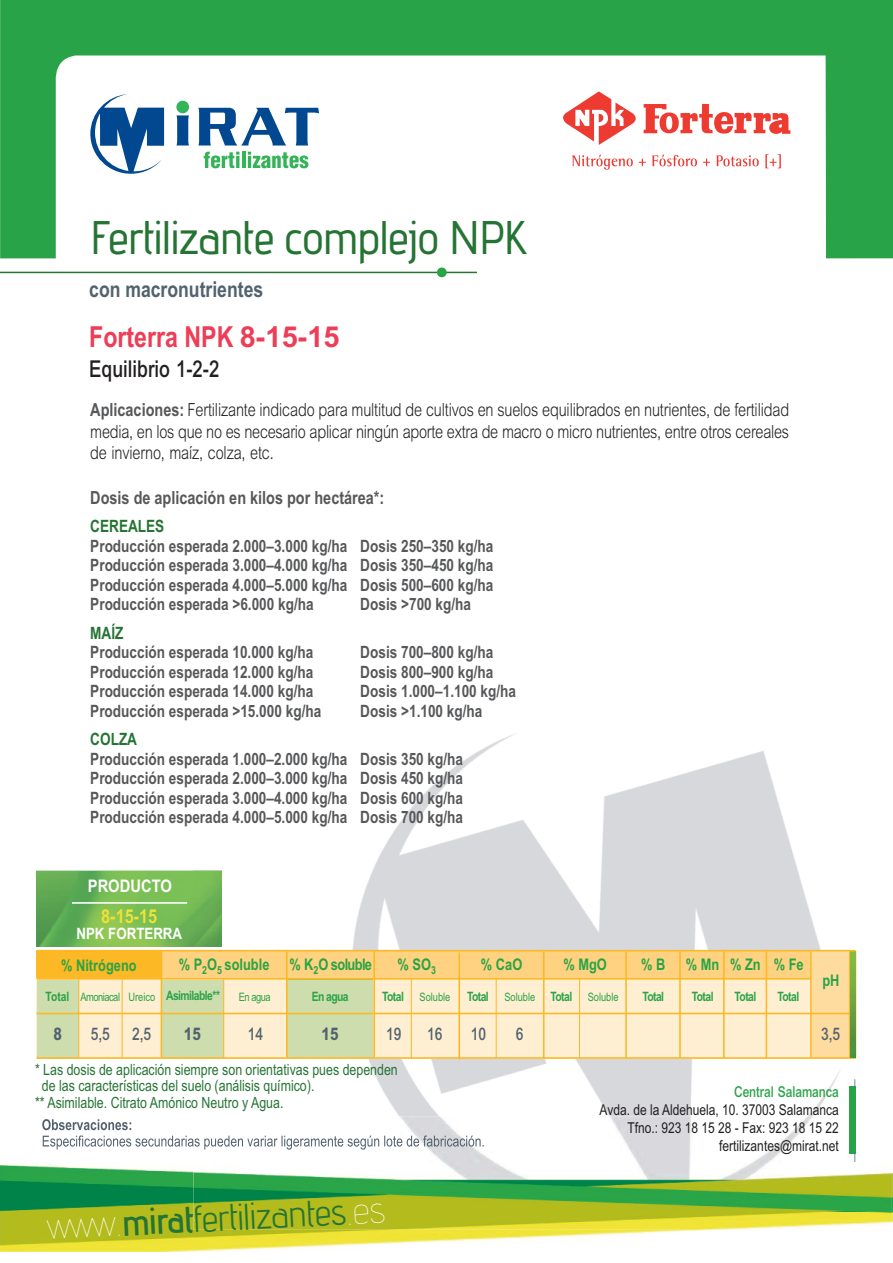
<style>
.page{position:relative;width:893px;height:1263px;background:#fff}
.page>*{position:absolute;margin:0;border:0;box-sizing:border-box;transform-origin:0 0}
.t1{font:47.1px "advent Bd 1";letter-spacing:-.02em;color:#267434}
.t2{font:37.2px "advent";color:#267434}
.t3{font:700 28.95px "Arial";color:#ee3d56;scale:.8 1}
.t4{font:500 23.25px "M Arial";color:#231f20;scale:.8 1}
.t5{font:700 22.05px "Arial";color:#52626f;scale:.8 1}
.t6{font:700 19.2px "Arial";color:#eee236;scale:.85 1}
.t7{font:300 18px/21.6px "M Arial";letter-spacing:-.015em;color:#231f20;text-align:justify;scale:.8 1}
.t8{font:700 18px "Arial";color:#57585a;scale:.8 1}
.t9{font:500 17.4px "M Arial";color:#52626f;scale:.8 1}
.t10{font:700 17.4px "Arial";color:#fff;scale:.85 1}
.t11{font:800 17.4px "M Arial";color:#52626f;scale:.8 1}
.t12{font:700 16.95px/19.5px "Arial";color:#57585a;text-align:justify;scale:.8 1}
.t13{font:700 16.95px "Arial";color:#267434;scale:.8 1}
.t14{font:700 16.05px "Arial";color:#29a347;scale:.8 1}
.t15{font:700 16.05px "Arial";letter-spacing:-.05em;color:#29a347;scale:.8 1}
.t16{font:700 15.6px "Arial";color:#fff;scale:.85 1}
.t17{font:15.45px "Arial";color:#267434;scale:.8 1}
.t18{font:15px/18px "Arial";color:#231f20;text-align:right;scale:.8 1}
.t19{font:500 15px "M Arial";color:#29a347;scale:.8 1}
.t20{font:700 12.9px "Arial";letter-spacing:-.05em;color:#29a347;scale:.8 1}
.t21{font:11.55px "Arial";color:#29a347;scale:.8 1}
.t22{font:11.55px "Arial";letter-spacing:-.05em;color:#29a347;scale:.8 1}
.s1{font-family:"Arial";font-weight:700;color:#57585a}
.s2{font-weight:700;font-size:12.9px}
.s3{font-family:"advent Lt 3";color:#fff}
.s4{font-family:"advent Bd 2"}
</style>
<div class="page">
<img style="left:193px;top:734px;width:664px;height:382px">
<img style="left:36px;top:871px;width:157px;height:75px">
<svg style="left:0;top:0;width:893px;height:258px"></svg>
<hr style="left:0;top:272px;width:477px;height:1px;background:#267434">
<div style="left:437px;top:267px;width:10px;height:10px;background:#29a347;border-radius:50%"></div>
<div style="left:176px;top:101px;width:13px;height:12px;background:#32b457;border-radius:50%"></div>
<svg style="left:176px;top:115px;width:13px;height:30px"></svg>
<svg style="left:198px;top:108px;width:121px;height:37px"></svg>
<svg style="left:204px;top:152px;width:35px;height:16px"></svg>
<hr style="left:242px;top:152px;width:3px;height:16px;background:#32b457">
<svg style="left:248px;top:152px;width:60px;height:16px"></svg>
<svg style="left:90px;top:94px;width:74px;height:80px"></svg>
<svg style="left:571px;top:154px;width:210px;height:16px"></svg>
<svg style="left:563px;top:91px;width:227px;height:54px"></svg>
<img style="left:0;top:1116px;width:893px;height:136px">
<img style="left:193px;top:1216px;width:4px;height:14px">
<img style="left:42px;top:1119px;width:79px;height:11px">
<img style="left:43px;top:1135px;width:60px;height:14px">
<hr style="left:36px;top:946px;width:157px;height:1px;background:#abd7a9">
<hr style="left:36px;top:870px;width:157px;height:1px;background:#abd7a9">
<img style="left:193px;top:870px;width:29px;height:77px">
<hr style="left:72px;top:902px;width:115px;height:2px;background:#fff">
<hr style="left:854px;top:1079px;width:1px;height:83px;background:#a8a9ad">
<div style="left:849px;top:1086px;width:7px;height:68px;background:#29a347"></div>
<div style="left:37px;top:952px;width:819px;height:107px;background:#feefd2"></div>
<div style="left:37px;top:951px;width:124px;height:27px;background:#fcb825"></div>
<hr style="left:37px;top:978px;width:774px;height:1px;background:#fcb825">
<hr style="left:161px;top:951px;width:32px;height:1px;background:#fed894">
<img style="left:193px;top:951px;width:617px;height:1px">
<div style="left:161px;top:952px;width:649px;height:26px;background:#fed281"></div>
<img style="left:812px;top:951px;width:37px;height:1px">
<div style="left:812px;top:952px;width:37px;height:106px;background:#fedc9f"></div>
<div style="left:37px;top:980px;width:41px;height:78px;background:#ceddae"></div>
<div style="left:162px;top:980px;width:61px;height:78px;background:#ceddae"></div>
<div style="left:288px;top:979px;width:85px;height:79px;background:#ceddae"></div>
<hr style="left:288px;top:979px;width:85px;height:1px;background:#d1bc41">
<hr style="left:79px;top:979px;width:1px;height:79px;background:#fcb825">
<hr style="left:122px;top:979px;width:1px;height:79px;background:#fcb825">
<hr style="left:161px;top:951px;width:1px;height:107px;background:#fcb825">
<hr style="left:223px;top:978px;width:1px;height:80px;background:#fcb825">
<hr style="left:411px;top:978px;width:1px;height:80px;background:#fcb825">
<hr style="left:496px;top:978px;width:1px;height:80px;background:#fcb825">
<hr style="left:579px;top:978px;width:1px;height:80px;background:#fcb825">
<hr style="left:286px;top:951px;width:2px;height:107px;background:#fcb825">
<hr style="left:373px;top:950px;width:2px;height:107px;background:#fcb825">
<hr style="left:37px;top:1057px;width:818px;height:2px;background:#fcb825">
<hr style="left:37px;top:1013px;width:812px;height:1px;background:#fcb825">
<hr style="left:458px;top:952px;width:2px;height:107px;background:#fcb825">
<hr style="left:543px;top:951px;width:2px;height:107px;background:#fcb825">
<hr style="left:625px;top:951px;width:2px;height:107px;background:#fcb825">
<hr style="left:679px;top:951px;width:2px;height:107px;background:#fcb825">
<hr style="left:855px;top:951px;width:1px;height:108px;background:#fcb825">
<hr style="left:723px;top:951px;width:2px;height:107px;background:#fcb825">
<hr style="left:766px;top:951px;width:1px;height:107px;background:#fcb825">
<hr style="left:810px;top:951px;width:2px;height:107px;background:#fcb825">
<hr style="left:849px;top:951px;width:1px;height:107px;background:#fcb825">
<img style="left:850px;top:951px;width:5px;height:106px">
<hr style="left:36px;top:950px;width:819px;height:1px;background:#fcb825">
<div style="left:47px;top:1217px;width:69px;height:22px;background:#b3bc1c"></div>
<h1 class="t1" style="left:90px;top:221px;width:439px">Fertilizante complejo NPK</h1>
<h3 class="t5" style="left:89px;top:277px;width:219px">con macronutrientes</h3>
<h3 class="t3" style="left:89px;top:320px;width:314px">Forterra NPK 8-15-15</h3>
<h3 class="t4" style="left:89px;top:361px;width:164px">Equilibrio 1-2-2</h3>
<p class="t7" style="left:90px;top:401px;width:875px"><span class="s1">Aplicaciones:</span> Fertilizante indicado para multitud de cultivos en suelos equilibrados en nutrientes, de fertilidad media, en los que no es necesario aplicar ningún aporte extra de macro o micro nutrientes, entre otros cereales de invierno, maíz, colza, etc.</p>
<p class="t8" style="left:90px;top:487px;width:369px">Dosis de aplicación en kilos por hectárea*:</p>
<p class="t13" style="left:90px;top:516px;width:94px">CEREALES</p>
<p class="t12" style="left:90px;top:536px;width:505px">Producción esperada 2.000–3.000 kg/ha Dosis 250–350 kg/ha Producción esperada 3.000–4.000 kg/ha Dosis 350–450 kg/ha Producción esperada 4.000–5.000 kg/ha Dosis 500–600 kg/ha Producción esperada &gt;6.000 kg/ha</p>
<p class="t12" style="left:360px;top:595px;width:140px">Dosis &gt;700 kg/ha</p>
<p class="t13" style="left:90px;top:623px;width:43px">MAÍZ</p>
<p class="t12" style="left:90px;top:643px;width:280px">Producción esperada 10.000 kg/ha</p>
<p class="t12" style="left:360px;top:643px;width:168px">Dosis 700–800 kg/ha</p>
<p class="t12" style="left:90px;top:662px;width:280px">Producción esperada 12.000 kg/ha</p>
<p class="t12" style="left:360px;top:662px;width:168px">Dosis 800–900 kg/ha</p>
<p class="t12" style="left:90px;top:682px;width:280px">Producción esperada 14.000 kg/ha</p>
<p class="t12" style="left:360px;top:682px;width:196px">Dosis 1.000–1.100 kg/ha</p>
<p class="t12" style="left:90px;top:701px;width:290px">Producción esperada &gt;15.000 kg/ha</p>
<p class="t12" style="left:360px;top:701px;width:154px">Dosis &gt;1.100 kg/ha</p>
<p class="t13" style="left:90px;top:729px;width:60px">COLZA</p>
<p class="t12" style="left:90px;top:749px;width:468px">Producción esperada 1.000–2.000 kg/ha Dosis 350 kg/ha Producción esperada 2.000–3.000 kg/ha Dosis 450 kg/ha Producción esperada 3.000–4.000 kg/ha Dosis 600 kg/ha Producción esperada 4.000–5.000 kg/ha Dosis 700 kg/ha</p>
<p class="t10" style="left:88px;top:876px;width:100px">PRODUCTO</p>
<p class="t6" style="left:101px;top:905px;width:67px">8-15-15</p>
<p class="t16" style="left:76px;top:924px;width:126px">NPK FORTERRA</p>
<p class="t14" style="left:61px;top:956px;width:96px">% Nitrógeno</p>
<p class="t14" style="left:179px;top:955px;width:115px">% P<sub>2</sub>O<sub>5</sub> soluble</p>
<p class="t22" style="left:80px;top:990px;width:176px">Amoniacal Ureico <span class="s2">Asimilable**</span></p>
<p class="t21" style="left:239px;top:990px;width:41px">En agua</p>
<p class="t20" style="left:312px;top:988px;width:48px">En agua</p>
<p class="t15" style="left:289px;top:955px;width:105px">% K<sub>2</sub>O soluble</p>
<p class="t14" style="left:398px;top:955px;width:50px">% SO<sub>3</sub></p>
<p class="t20" style="left:382px;top:988px;width:29px">Total</p>
<p class="t20" style="left:46px;top:989px;width:31px">Total</p>
<p class="t21" style="left:419px;top:990px;width:40px">Soluble</p>
<p class="t14" style="left:481px;top:955px;width:53px">% CaO</p>
<p class="t14" style="left:563px;top:955px;width:56px">% MgO</p>
<p class="t20" style="left:467px;top:988px;width:29px">Total</p>
<p class="t21" style="left:504px;top:990px;width:40px">Soluble</p>
<p class="t21" style="left:550px;top:990px;width:87px"><span class="s2">Total</span> Soluble</p>
<p class="t14" style="left:641px;top:955px;width:32px">% B</p>
<p class="t20" style="left:642px;top:988px;width:29px">Total</p>
<p class="t14" style="left:686px;top:955px;width:43px">% Mn</p>
<p class="t20" style="left:692px;top:988px;width:29px">Total</p>
<p class="t14" style="left:730px;top:955px;width:40px">% Zn</p>
<p class="t20" style="left:734px;top:988px;width:29px">Total</p>
<p class="t14" style="left:774px;top:955px;width:39px">% Fe</p>
<p class="t20" style="left:777px;top:988px;width:29px">Total</p>
<p class="t14" style="left:822px;top:971px;width:23px">pH</p>
<p class="t11" style="left:53px;top:1028px;width:12px">8</p>
<p class="t9" style="left:91px;top:1028px;width:25px">5,5</p>
<p class="t9" style="left:132px;top:1028px;width:25px">2,5</p>
<p class="t11" style="left:184px;top:1028px;width:23px">15</p>
<p class="t11" style="left:322px;top:1028px;width:23px">15</p>
<p class="t9" style="left:248px;top:1028px;width:21px">14</p>
<p class="t9" style="left:471px;top:1028px;width:21px">10</p>
<p class="t9" style="left:386px;top:1028px;width:21px">19</p>
<p class="t9" style="left:427px;top:1028px;width:21px">16</p>
<p class="t17" style="left:35px;top:1060px;width:455px">* Las dosis de aplicación siempre son orientativas pues dependen</p>
<p class="t17" style="left:42px;top:1077px;width:342px">de las características del suelo (análisis químico).</p>
<p class="t17" style="left:35px;top:1093px;width:312px">** Asimilable. Citrato Amónico Neutro y Agua.</p>
<h2 class="t2" style="left:114px;top:1210px;width:272px;rotate:-3deg"><span class="s3">.</span><span class="s4">mirat</span>fertilizantes<span class="s3">.es</span></h2>
<p class="t9" style="left:516px;top:1028px;width:11px">6</p>
<p class="t9" style="left:821px;top:1028px;width:25px">3,5</p>
<p class="t19" style="left:734px;top:1086px;width:133px">Central Salamanca</p>
<p class="t18" style="left:600px;top:1101px;width:301px">Avda. de la Aldehuela, 10. 37003 Salamanca<br>Tfno.: 923 18 15 28 - Fax: 923 18 15 22 fertilizantes@mirat.net</p>
</div>
